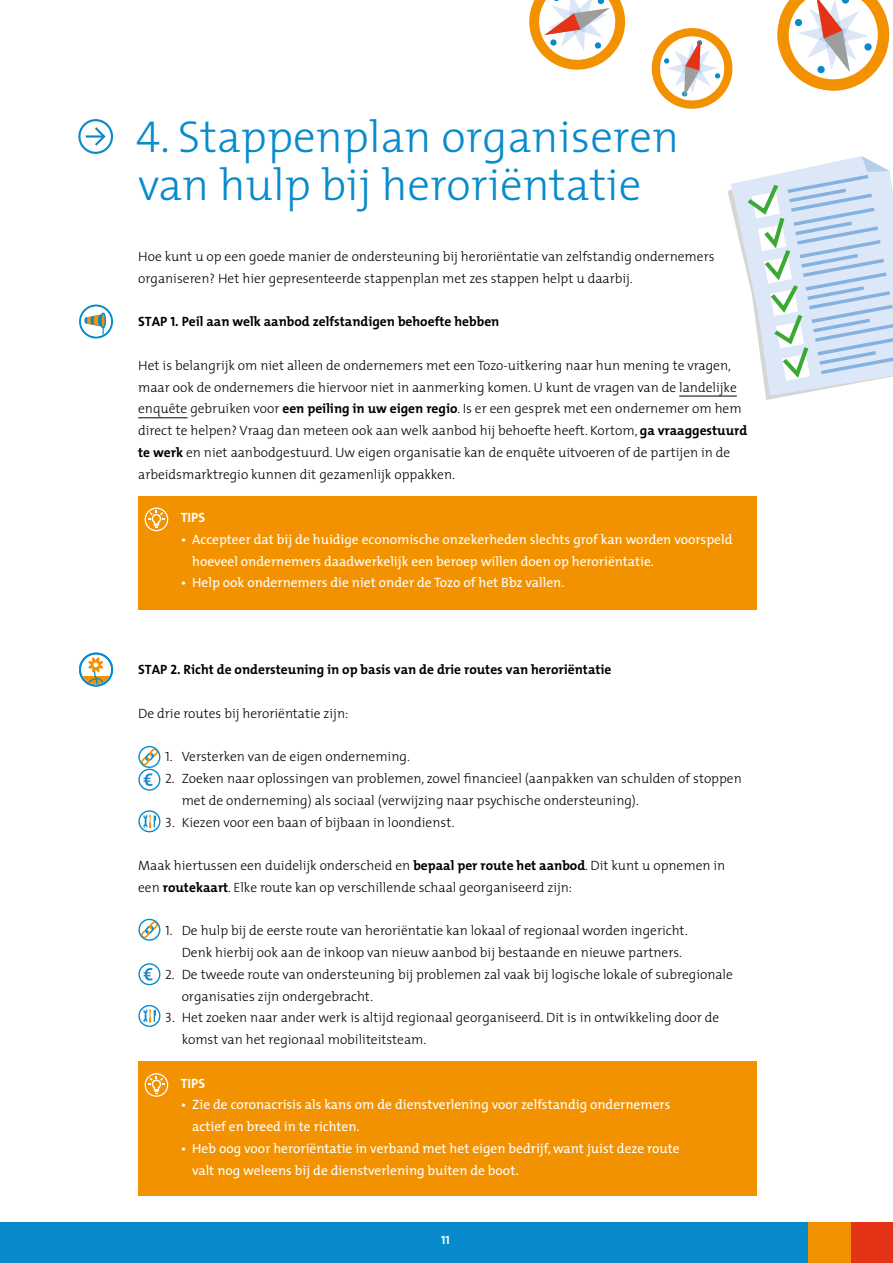
<style>
.page{position:relative;width:893px;height:1263px;background:#fff}
.page>*{position:absolute;margin:0;border:0;box-sizing:border-box;transform-origin:0 0}
.Kop{font:300 45px/48px "The Mix";color:#088bcc}
.Bodytekst{font:300 13.5px/21.8px "The Mix";color:#000}
.Bodytekst-2{font:13.5px/21.8px "The Mix";color:#fff}
.Bodytekst-3{font:700 13.5px "The Mix";color:#000}
.Tip_bold{font:13.5px "The Mix Bold Caps";color:#fff}
.t1{font:12px "The Mix Bold Caps";color:#fff}
.s1{font-family:"The Mix Light Caps";font-weight:400}
.s2{font-family:"The Mix Bold Caps";font-weight:400}
.s3{font-weight:700}
</style>
<div class="page">
<div style="left:138px;top:496px;width:619px;height:113px;background:#f39200"></div>
<div style="left:138px;top:1061px;width:619px;height:135px;background:#f39200"></div>
<div style="left:0;top:1222px;width:831px;height:41px;background:#088bcc"></div>
<div style="left:850px;top:1222px;width:43px;height:41px;background:#e43317"></div>
<div style="left:808px;top:1222px;width:42px;height:41px;background:#f39200"></div>
<hr style="left:679px;top:396px;width:58px;height:1px;background:#000">
<hr style="left:138px;top:417px;width:49px;height:1px;background:#000">
<svg style="left:777px;top:0;width:113px;height:91px"></svg>
<svg style="left:651px;top:28px;width:82px;height:81px"></svg>
<svg style="left:529px;top:0;width:97px;height:70px"></svg>
<svg style="left:145px;top:508px;width:23px;height:23px"></svg>
<svg style="left:145px;top:1073px;width:23px;height:24px"></svg>
<svg style="left:138px;top:919px;width:22px;height:22px"></svg>
<svg style="left:138px;top:810px;width:22px;height:22px"></svg>
<svg style="left:138px;top:1005px;width:22px;height:22px"></svg>
<svg style="left:138px;top:746px;width:22px;height:45px"></svg>
<svg style="left:138px;top:963px;width:22px;height:22px"></svg>
<svg style="left:727px;top:156px;width:166px;height:244px"></svg>
<svg style="left:78px;top:119px;width:35px;height:35px"></svg>
<svg style="left:79px;top:305px;width:34px;height:34px"></svg>
<svg style="left:79px;top:653px;width:34px;height:34px"></svg>
<p class="Kop" style="left:136px;top:112px;width:544px"><span class="s1">4</span>. Stappenplan organiseren van hulp bij heroriëntatie</p>
<p class="Bodytekst" style="left:138px;top:245px;width:578px">Hoe kunt u op een goede manier de ondersteuning bij heroriëntatie van zelfstandig ondernemers organiseren? Het hier gepresenteerde stappenplan met zes stappen helpt u daarbij.</p>
<p class="Bodytekst-3" style="left:138px;top:310px;width:363px">STAP <span class="s2">1</span>. Peil aan welk aanbod zelfstandigen behoefte hebben</p>
<p class="Bodytekst" style="left:138px;top:354px;width:611px">Het is belangrijk om niet alleen de ondernemers met een Tozo-uitkering naar hun mening te vragen, maar ook de ondernemers die hiervoor niet in aanmerking komen. U kunt de vragen van de landelijke enquête gebruiken voor <span class="s3">een peiling in uw eigen regio</span>. Is er een gesprek met een ondernemer om hem direct te helpen? Vraag dan meteen ook aan welk aanbod hij behoefte heeft. Kortom, <span class="s3">ga vraaggestuurd te werk</span> en niet aanbodgestuurd. Uw eigen organisatie kan de enquête uitvoeren of de partijen in de arbeidsmarktregio kunnen dit gezamenlijk oppakken.</p>
<p class="Tip_bold" style="left:181px;top:506px;width:26px">TIPS</p>
<p class="Bodytekst-2" style="left:192px;top:528px;width:542px;text-indent:-11px">• Accepteer dat bij de huidige economische onzekerheden slechts grof kan worden voorspeld hoeveel ondernemers daadwerkelijk een beroep willen doen op heroriëntatie.</p>
<p class="Bodytekst-2" style="left:181px;top:571px;width:385px">• Help ook ondernemers die niet onder de Tozo of het Bbz vallen.</p>
<p class="Bodytekst-3" style="left:138px;top:658px;width:475px">STAP <span class="s2">2</span>. Richt de ondersteuning in op basis van de drie routes van heroriëntatie</p>
<p class="Bodytekst" style="left:138px;top:702px;width:212px">De drie routes bij heroriëntatie zijn:</p>
<p class="Bodytekst" style="left:165px;top:745px;width:246px"><span class="s1">1</span>. Versterken van de eigen onderneming.</p>
<p class="Bodytekst" style="left:182px;top:767px;width:562px;text-indent:-16px"><span class="s1">2</span>. Zoeken naar oplossingen van problemen, zowel fi nancieel (aanpakken van schulden of stoppen met de onderneming) als sociaal (verwijzing naar psychische ondersteuning).</p>
<p class="Bodytekst" style="left:165px;top:811px;width:291px"><span class="s1">3</span>. Kiezen voor een baan of bijbaan in loondienst.</p>
<p class="Bodytekst" style="left:138px;top:854px;width:589px">Maak hiertussen een duidelijk onderscheid en <span class="s3">bepaal per route het aanbod</span>. Dit kunt u opnemen in een <span class="s3">routekaart</span>. Elke route kan op verschillende schaal georganiseerd zijn:</p>
<p class="Bodytekst" style="left:182px;top:919px;width:508px;text-indent:-16px"><span class="s1">1.</span> De hulp bij de eerste route van heroriëntatie kan lokaal of regionaal worden ingericht.<br>Denk hierbij ook aan de inkoop van nieuw aanbod bij bestaande en nieuwe partners.</p>
<p class="Bodytekst" style="left:182px;top:963px;width:553px;text-indent:-16px"><span class="s1">2.</span> De tweede route van ondersteuning bij problemen zal vaak bij logische lokale of subregionale organisaties zijn ondergebracht.</p>
<p class="Bodytekst" style="left:182px;top:1006px;width:539px;text-indent:-16px"><span class="s1">3.</span> Het zoeken naar ander werk is altijd regionaal georganiseerd. Dit is in ontwikkeling door de komst van het regionaal mobiliteitsteam.</p>
<p class="Tip_bold" style="left:181px;top:1072px;width:26px">TIPS</p>
<p class="Bodytekst-2" style="left:192px;top:1093px;width:480px;text-indent:-11px">• Zie de coronacrisis als kans om de dienstverlening voor zelfstandig ondernemers actief en breed in te richten.</p>
<p class="Bodytekst-2" style="left:192px;top:1137px;width:489px;text-indent:-11px">• Heb oog voor heroriëntatie in verband met het eigen bedrijf, want juist deze route valt nog weleens bij de dienstverlening buiten de boot.</p>
<p class="t1" style="left:441px;top:1229px;width:10px">11</p>
</div>
